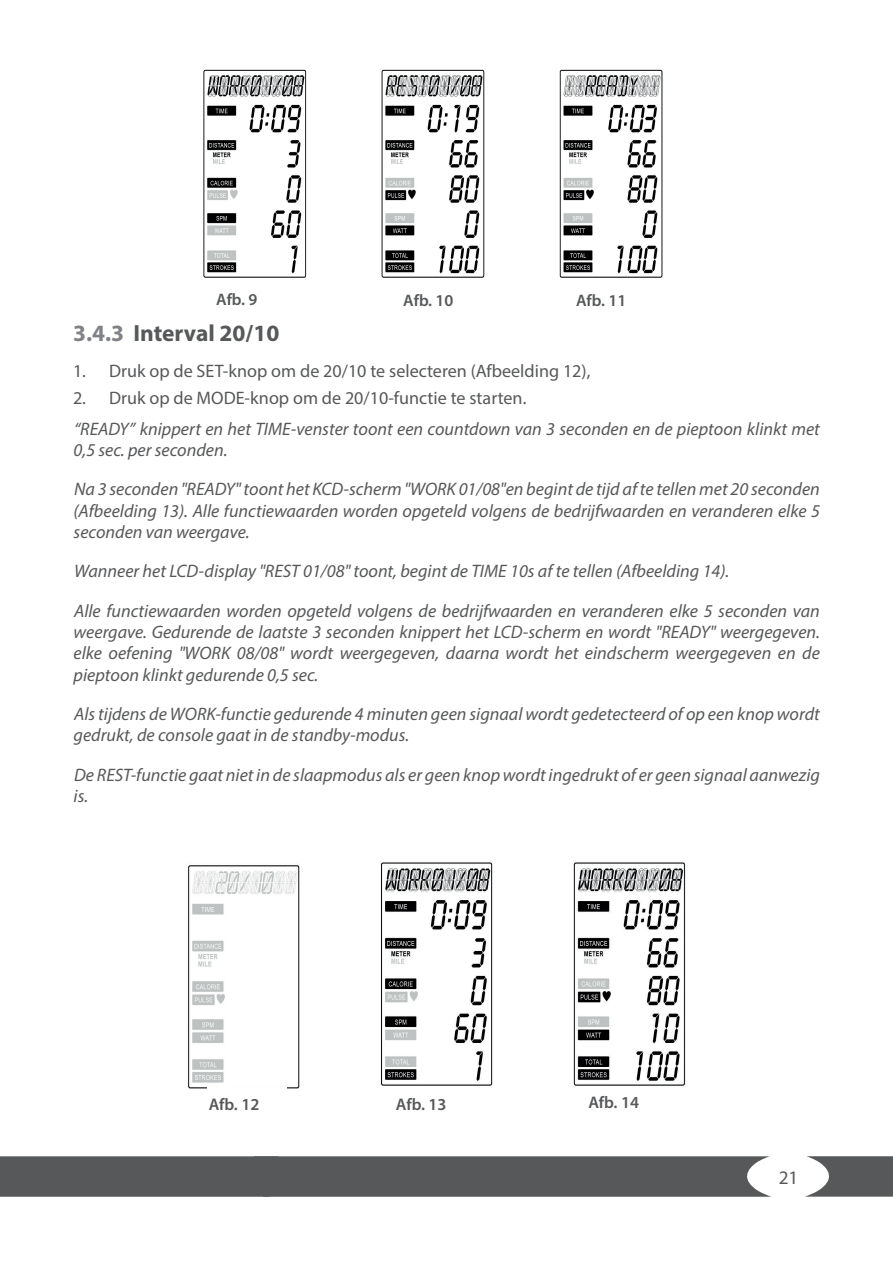
<style>
.page{position:relative;width:893px;height:1263px;background:#fff}
.page>*{position:absolute;margin:0;border:0;box-sizing:border-box;transform-origin:0 0}
.t1{font:700 23.4px "Myriad Pro";color:#57585a}
.t2{font:19.2px "Myriad Pro";color:#57585a}
.t3{font:italic 18.15px/21.3px "Myriad Pro";color:#57585a}
.t4{font:18.15px "Myriad Pro";color:#57585a}
.t5{font:600 16.8px "Myriad Pro";color:#57585a}
.t6{font:600 16.65px "Myriad Pro";color:#57585a}
.s1{color:#808285}
</style>
<div class="page">
<img style="left:203px;top:69px;width:460px;height:209px">
<img style="left:188px;top:862px;width:498px;height:227px">
<svg style="left:805px;top:1156px;width:88px;height:41px"></svg>
<svg style="left:0;top:1156px;width:771px;height:41px;background:#5d5e5f"></svg>
<div style="left:395px;top:1088px;width:79px;height:31px;background:#fff"></div>
<div style="left:208px;top:1088px;width:79px;height:31px;background:#fff"></div>
<div style="left:588px;top:1086px;width:79px;height:31px;background:#fff"></div>
<p class="t6" style="left:216px;top:289px;width:43px">Afb. 9</p>
<p class="t6" style="left:403px;top:289px;width:52px">Afb. 10</p>
<p class="t6" style="left:576px;top:289px;width:52px">Afb. 11</p>
<p class="t1" style="left:73px;top:318px;width:208px"><span class="s1">3.4.3</span> Interval 20/10</p>
<p class="t4" style="left:73px;top:360px;width:519px">1. Druk op de SET-knop om de 20/10 te selecteren (Afbeelding 12),</p>
<p class="t4" style="left:73px;top:387px;width:455px">2. Druk op de MODE-knop om de 20/10-functie te starten.</p>
<p class="t3" style="left:74px;top:418px;width:748px">“READY” knippert en het TIME-venster toont een countdown van 3 seconden en de pieptoon klinkt met<br>0,5 sec. per seconden.</p>
<p class="t3" style="left:74px;top:478px;width:748px;text-align:justify">Na 3 seconden "READY" toont het KCD-scherm "WORK 01/08"en begint de tijd af te tellen met 20 seconden (Afbeelding 13). Alle functiewaarden worden opgeteld volgens de bedrijfwaarden en veranderen elke 5 seconden van weergave.</p>
<p class="t3" style="left:74px;top:560px;width:657px">Wanneer het LCD-display "REST 01/08" toont, begint de TIME 10s af te tellen (Afbeelding 14).</p>
<p class="t3" style="left:74px;top:600px;width:748px;text-align:justify">Alle functiewaarden worden opgeteld volgens de bedrijfwaarden en veranderen elke 5 seconden van weergave. Gedurende de laatste 3 seconden knippert het LCD-scherm en wordt "READY" weergegeven. elke oefening "WORK 08/08" wordt weergegeven, daarna wordt het eindscherm weergegeven en de pieptoon klinkt gedurende 0,5 sec.</p>
<p class="t3" style="left:74px;top:703px;width:748px">Als tijdens de WORK-functie gedurende 4 minuten geen signaal wordt gedetecteerd of op een knop wordt gedrukt, de console gaat in de standby-modus.</p>
<p class="t3" style="left:74px;top:764px;width:748px">De REST-functie gaat niet in de slaapmodus als er geen knop wordt ingedrukt of er geen signaal aanwezig is.</p>
<p class="t5" style="left:209px;top:1093px;width:52px">Afb. 12</p>
<p class="t5" style="left:396px;top:1093px;width:52px">Afb. 13</p>
<p class="t5" style="left:588px;top:1092px;width:52px">Afb. 14</p>
<p class="t2" style="left:779px;top:1166px;width:21px">21</p>
</div>
